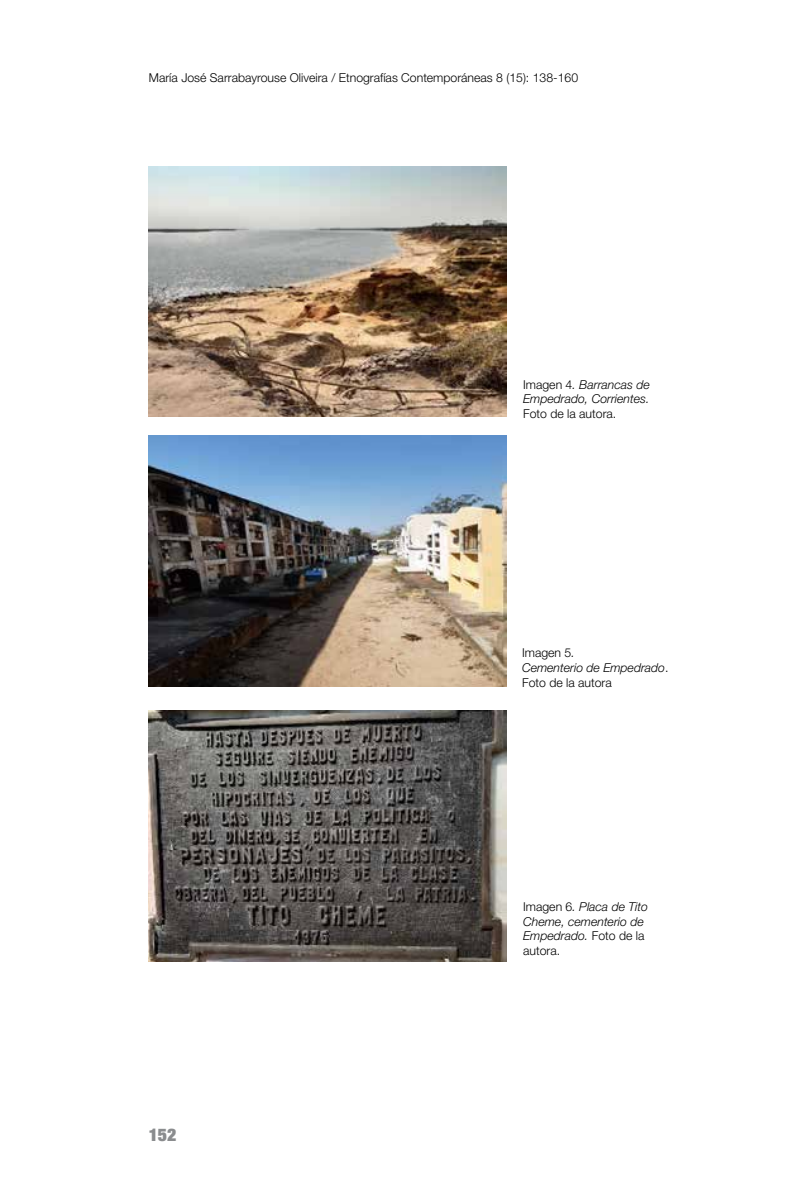
<style>
.page{position:relative;width:794px;height:1191px;background:#fff}
.page>*{position:absolute;margin:0;border:0;box-sizing:border-box;transform-origin:0 0}
.t1{font:900 condensed 17.5px "Helvetica Neue LT Std";color:#8a8c8e}
.t2{font:300 12.25px/14.7px "Helvetica Neue LT Std";color:#000}
.t3{font:italic 300 12.25px/14.7px "Helvetica Neue LT Std";color:#000}
.s1{font-style:normal}
.s2{font-style:italic}
</style>
<div class="page">
<img style="left:149px;top:166px;width:357px;height:251px">
<img style="left:149px;top:436px;width:357px;height:250px">
<img style="left:148px;top:710px;width:358px;height:251px">
<p class="t2" style="left:149px;top:70px;width:431px">María José Sarrabayrouse Oliveira / Etnografías Contemporáneas 8 (15): 138-160</p>
<p class="t3" style="left:523px;top:377px;width:128px"><span class="s1">Imagen 4</span>. Barrancas de<br>Empedrado, Corrientes.</p>
<p class="t2" style="left:523px;top:406px;width:95px">Foto de la autora.</p>
<p class="t2" style="left:522px;top:645px;width:148px">Imagen 5<span class="s2">.<br>Cementerio de Empedrado</span>.<br>Foto de la autora</p>
<h1 class="t1" style="left:149px;top:1124px;width:29px">152</h1>
<p class="t3" style="left:523px;top:899px;width:126px"><span class="s1">Imagen 6</span>. Placa de Tito<br>Cheme, cementerio de<br>Empedrado. <span class="s1">Foto de la autora.</span></p>
</div>
